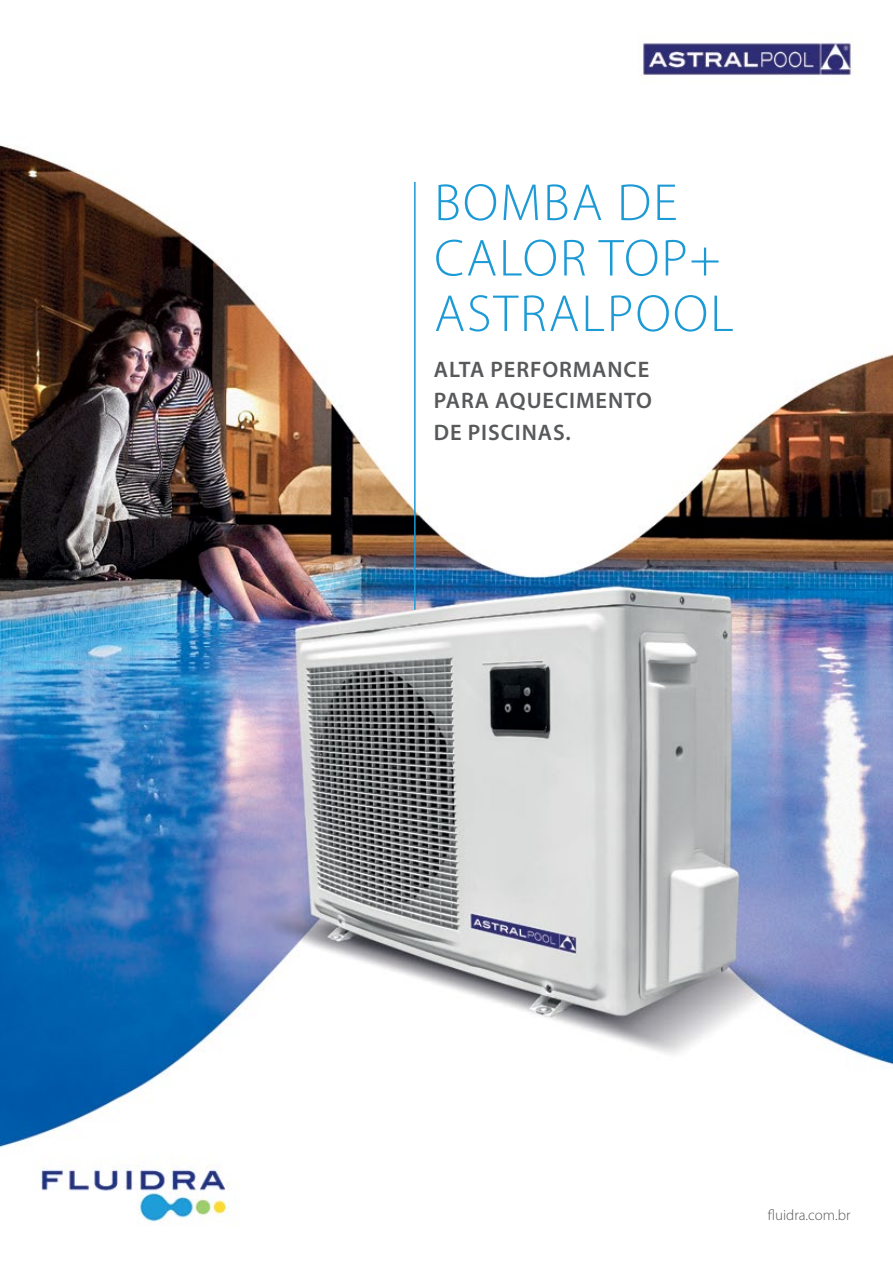
<style>
.page{position:relative;width:893px;height:1263px;background:#fff}
.page>*{position:absolute;margin:0;border:0;box-sizing:border-box;transform-origin:0 0}
.t1{font:300 52.5px/55.5px "Myriad Pro";letter-spacing:.04em;color:#1c9ad6}
.t2{font:600 22.5px/31.5px "Myriad Pro";letter-spacing:.04em;color:#58595b}
.t3{font:300 15px "Myriad Pro";color:#58595b}
</style>
<div class="page">
<img style="left:0;top:43px;width:893px;height:1182px">
<hr style="left:414px;top:182px;width:2px;height:428px;background:#1c9ad6">
<h1 class="t1" style="left:434px;top:176px;width:301px">BOMBA DE<br>CALOR TOP+<br>ASTRALPOOL</h1>
<p class="t2" style="left:434px;top:353px;width:220px">ALTA PERFORMANCE<br>PARA AQUECIMENTO<br>DE PISCINAS.</p>
<p class="t3" style="left:768px;top:1207px;width:84px">fluidra.com.br</p>
</div>
